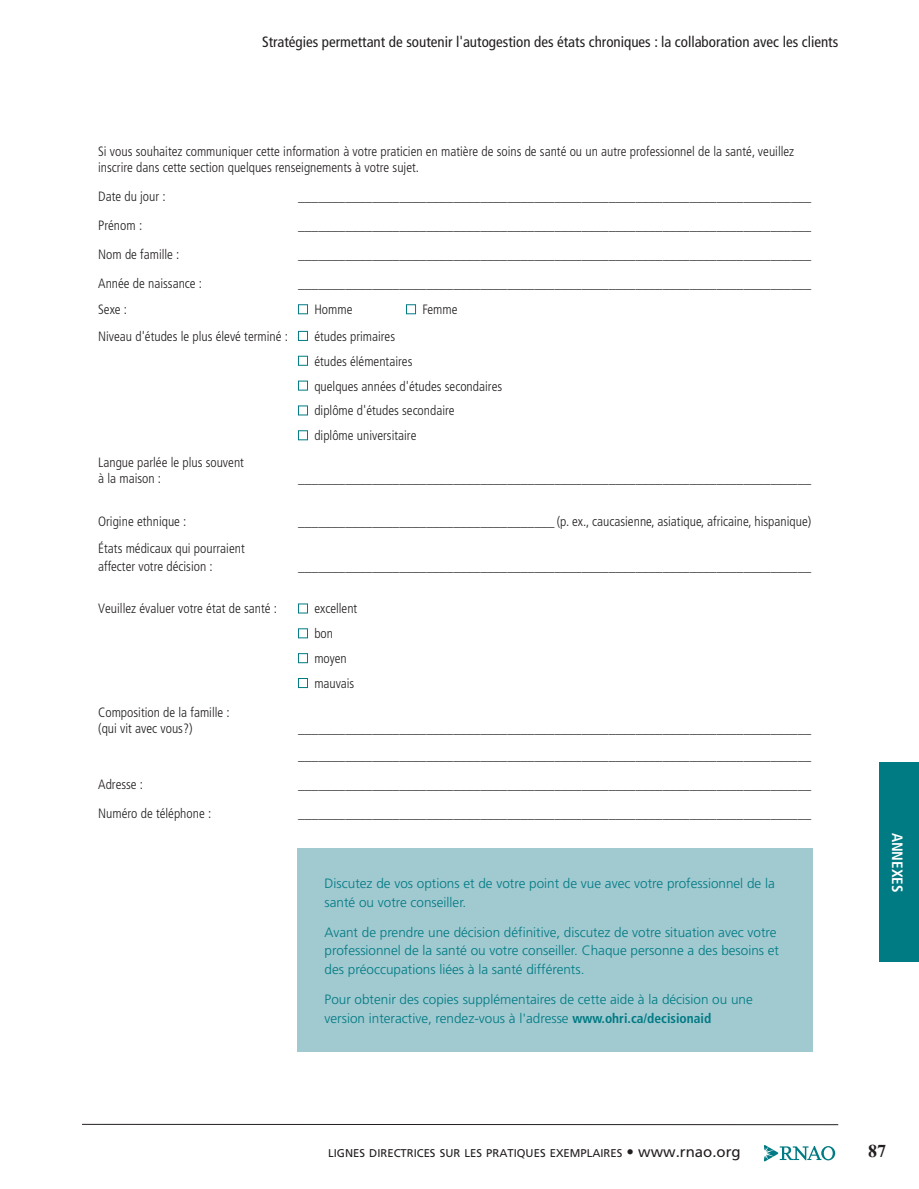
<style>
.page{position:relative;width:919px;height:1189px;background:#fff}
.page>*{position:absolute;margin:0;border:0;box-sizing:border-box;transform-origin:0 0}
.t1{font:700 18px "Times New Roman";color:#231f20}
.t2{font:condensed 15px "Frutiger";color:#231f20}
.t3{font:700 condensed 15px "Frutiger";color:#fff}
.t4{font:300 condensed 13.5px/24.9px "Frutiger";color:#231f20}
.t5{font:300 13.5px/18.8px "Frutiger";color:#007a83}
.t6{font:11.25px "Frutiger";color:#231f20}
.s1{font-weight:700;font-stretch:condensed}
.s2{font-size:15px}
</style>
<div class="page">
<hr style="left:82px;top:1124px;width:756px;height:1px;background:#231f20">
<div style="left:878px;top:762px;width:41px;height:200px;background:#007a83"></div>
<svg style="left:764px;top:1145px;width:71px;height:16px"></svg>
<div style="left:298px;top:304px;width:10px;height:10px;background:#fff;border:1px solid #007a83"></div>
<div style="left:406px;top:304px;width:10px;height:10px;background:#fff;border:1px solid #007a83"></div>
<div style="left:298px;top:331px;width:10px;height:10px;background:#fff;border:1px solid #007a83"></div>
<div style="left:298px;top:356px;width:10px;height:10px;background:#fff;border:1px solid #007a83"></div>
<div style="left:298px;top:381px;width:10px;height:9px;background:#fff;border:1px solid #007a83"></div>
<div style="left:298px;top:405px;width:10px;height:10px;background:#fff;border:1px solid #007a83"></div>
<div style="left:298px;top:430px;width:10px;height:10px;background:#fff;border:1px solid #007a83"></div>
<div style="left:298px;top:603px;width:10px;height:10px;background:#fff;border:1px solid #007a83"></div>
<div style="left:298px;top:628px;width:10px;height:10px;background:#fff;border:1px solid #007a83"></div>
<div style="left:298px;top:653px;width:10px;height:10px;background:#fff;border:1px solid #007a83"></div>
<div style="left:298px;top:678px;width:10px;height:10px;background:#fff;border:1px solid #007a83"></div>
<div style="left:297px;top:849px;width:515px;height:203px;background:#a0c9d0"></div>
<p class="t2" style="left:262px;top:33px;width:578px">Stratégies permettant de soutenir l'autogestion des états chroniques : la collaboration avec les clients</p>
<p class="t4" style="left:98px;top:143px;width:697px;line-height:16.2px">Si vous souhaitez communiquer cette information à votre praticien en matière de soins de santé ou un autre professionnel de la santé, veuillez inscrire dans cette section quelques renseignements à votre sujet.</p>
<p class="t4" style="left:98px;top:184px;width:69px">Date du jour :</p>
<p class="t4" style="left:298px;top:184px;width:514px">____________________________________________________________________________</p>
<p class="t4" style="left:98px;top:213px;width:46px">Prénom :</p>
<p class="t4" style="left:298px;top:213px;width:514px">____________________________________________________________________________</p>
<p class="t4" style="left:98px;top:242px;width:83px">Nom de famille :</p>
<p class="t4" style="left:298px;top:242px;width:514px">____________________________________________________________________________</p>
<p class="t4" style="left:98px;top:271px;width:105px">Année de naissance :</p>
<p class="t4" style="left:298px;top:271px;width:514px">____________________________________________________________________________</p>
<p class="t4" style="left:98px;top:297px;width:30px">Sexe :</p>
<p class="t4" style="left:314px;top:297px;width:40px">Homme</p>
<p class="t4" style="left:422px;top:297px;width:37px">Femme</p>
<p class="t4" style="left:98px;top:324px;width:191px">Niveau d'études le plus élevé terminé :</p>
<p class="t4" style="left:314px;top:324px;width:189px">études primaires<br>études élémentaires<br>quelques années d'études secondaires diplôme d'études secondaire<br>diplôme universitaire</p>
<p class="t4" style="left:98px;top:454px;width:147px;line-height:16.2px">Langue parlée le plus souvent à la maison :</p>
<p class="t4" style="left:298px;top:466px;width:515px">____________________________________________________________________________</p>
<p class="t4" style="left:98px;top:509px;width:90px">Origine ethnique :</p>
<p class="t4" style="left:298px;top:509px;width:515px">______________________________________ (p. ex., caucasienne, asiatique, africaine, hispanique)</p>
<p class="t4" style="left:98px;top:539px;width:148px;line-height:18px">États médicaux qui pourraient affecter votre décision :</p>
<p class="t4" style="left:298px;top:553px;width:515px">____________________________________________________________________________</p>
<p class="t4" style="left:98px;top:596px;width:180px">Veuillez évaluer votre état de santé :</p>
<p class="t4" style="left:314px;top:596px;width:45px">excellent bon moyen mauvais</p>
<p class="t4" style="left:98px;top:704px;width:133px;line-height:16.2px">Composition de la famille : (qui vit avec vous?)</p>
<p class="t4" style="left:298px;top:715px;width:514px;line-height:27px">____________________________________________________________________________ ____________________________________________________________________________</p>
<p class="t4" style="left:98px;top:772px;width:46px">Adresse :</p>
<p class="t4" style="left:298px;top:772px;width:514px">____________________________________________________________________________</p>
<p class="t4" style="left:98px;top:800px;width:115px">Numéro de téléphone :</p>
<p class="t4" style="left:298px;top:800px;width:514px">____________________________________________________________________________</p>
<p class="t5" style="left:324px;top:874px;width:452px">Discutez de vos options et de votre point de vue avec votre professionnel de la santé ou votre conseiller.</p>
<p class="t5" style="left:324px;top:923px;width:456px">Avant de prendre une décision définitive, discutez de votre situation avec votre professionnel de la santé ou votre conseiller. Chaque personne a des besoins et des préoccupations liées à la santé différents.</p>
<p class="t5" style="left:324px;top:990px;width:430px">Pour obtenir des copies supplémentaires de cette aide à la décision ou une version interactive, rendez-vous à l'adresse <span class="s1">www.ohri.ca/decisionaid</span></p>
<p class="t3" style="left:906px;top:832px;width:61px;rotate:90deg">Annexes</p>
<p class="t6" style="left:328px;top:1146px;width:414px">LIGNES DIRECTRICES SUR LES PRATIQUES EXEMPLAIRES <span class="s2">•</span> <span class="s2">www.rnao.org</span></p>
<h1 class="t1" style="left:868px;top:1138px;width:19px">87</h1>
</div>
